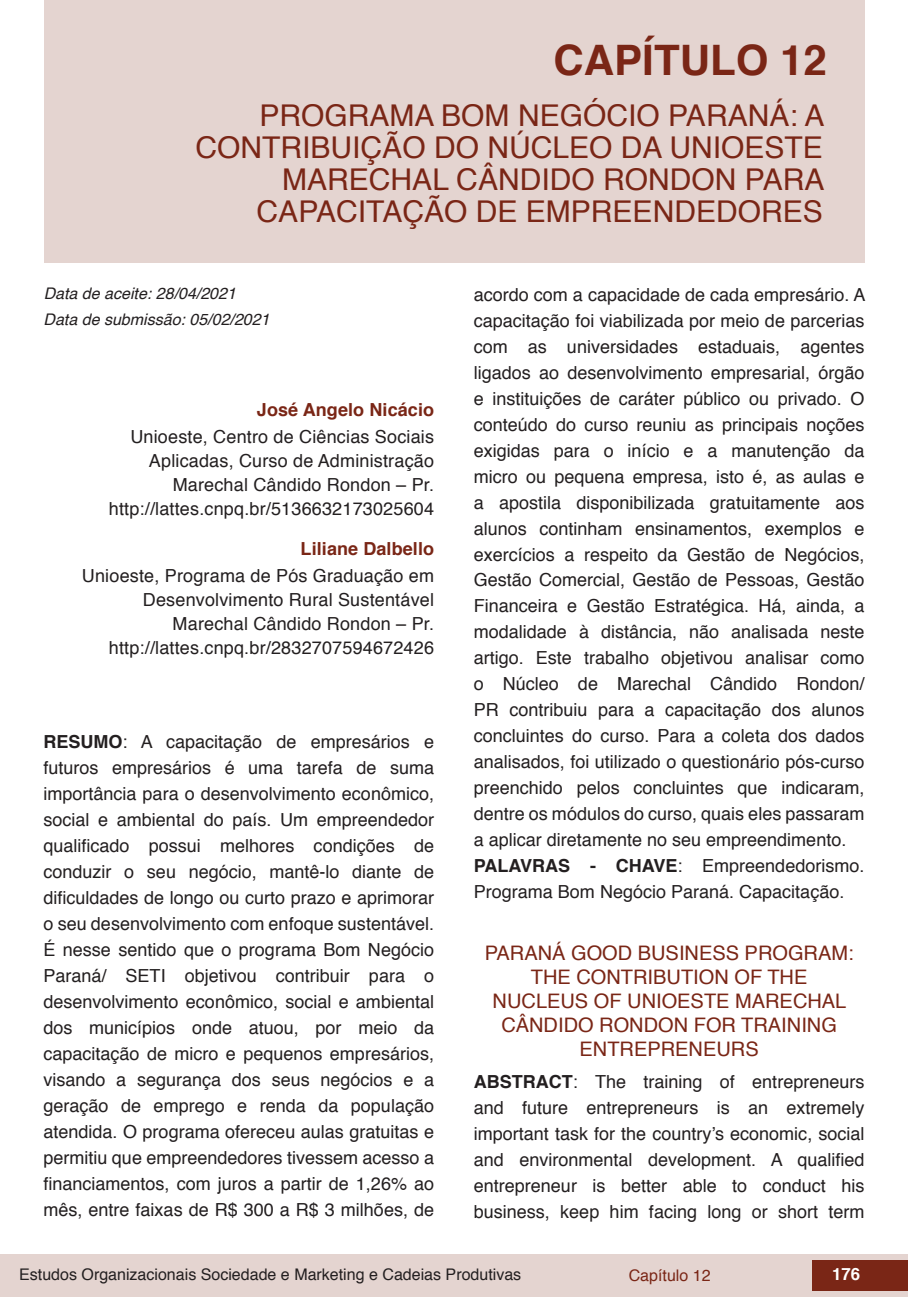
<style>
.page{position:relative;width:908px;height:1304px;background:#fff}
.page>*{position:absolute;margin:0;border:0;box-sizing:border-box;transform-origin:0 0}
.t1{font:700 42px "Helvetica";color:#7a2616}
.t2{font:30px/32px "Helvetica";color:#7a2616;text-align:right}
.t3{font:20px/24px "Helvetica";color:#7a2616;text-align:center}
.t4{font:18px/26px "Helvetica";color:#231f20;text-align:right}
.t5{font:700 18px "Helvetica";letter-spacing:.005em;color:#7a2616}
.t6{font:700 16.8px "Helvetica";color:#fff}
.t7{font:16px "Helvetica";color:#231f20}
.t8{font:italic 16px "Helvetica";color:#231f20}
.t9{font:16px "Helvetica";color:#7a2616}
.s1{font-weight:700}
</style>
<div class="page">
<div style="left:0;top:1254px;width:906px;height:43px;background:#e4d4d0"></div>
<div style="left:812px;top:1261px;width:95px;height:30px;background:#7a2616"></div>
<div style="left:44px;top:0;width:819px;height:263px;background:#e4d4d0"></div>
<h1 class="t1" style="left:553px;top:26px;width:275px">CAPÍTULO 12</h1>
<h2 class="t2" style="left:195px;top:101px;width:630px">PROGRAMA BOM NEGÓCIO PARANÁ: A<br>CONTRIBUIÇÃO DO NÚCLEO DA UNIOESTE<br>MARECHAL CÂNDIDO RONDON PARA<br>CAPACITAÇÃO DE EMPREENDEDORES</h2>
<p class="t8" style="left:44px;top:280px;width:194px">Data de aceite: 28/04/2021</p>
<p class="t8" style="left:43px;top:307px;width:227px">Data de submissão: 05/02/2021</p>
<p class="t5" style="left:257px;top:395px;width:179px">José Angelo Nicácio</p>
<p class="t4" style="left:109px;top:426px;width:326px;line-height:24px">Unioeste, Centro de Ciências Sociais Aplicadas, Curso de Administração Marechal Cândido Rondon – Pr. http://lattes.cnpq.br/5136632173025604</p>
<p class="t5" style="left:300px;top:534px;width:135px">Liliane Dalbello</p>
<p class="t4" style="left:82px;top:564px;width:353px;line-height:24px">Unioeste, Programa de Pós Graduação em Desenvolvimento Rural Sustentável Marechal Cândido Rondon – Pr. http://lattes.cnpq.br/2832707594672426</p>
<p class="t4" style="left:43px;top:729px;width:392px;text-align:justify"><span class="s1">RESUMO</span>: A capacitação de empresários e futuros empresários é uma tarefa de suma importância para o desenvolvimento econômico, social e ambiental do país. Um empreendedor qualificado possui melhores condições de conduzir o seu negócio, mantê-lo diante de dificuldades de longo ou curto prazo e aprimorar o seu desenvolvimento com enfoque sustentável.<br>É nesse sentido que o programa Bom Negócio Paraná/ SETI objetivou contribuir para o desenvolvimento econômico, social e ambiental dos municípios onde atuou, por meio da capacitação de micro e pequenos empresários, visando a segurança dos seus negócios e a geração de emprego e renda da população atendida. O programa ofereceu aulas gratuitas e permitiu que empreendedores tivessem acesso a financiamentos, com juros a partir de 1,26% ao mês, entre faixas de R$ 300 a R$ 3 milhões, de</p>
<p class="t4" style="left:473px;top:282px;width:393px;text-align:left">acordo com a capacidade de cada empresário. A capacitação foi viabilizada por meio de parcerias com as universidades estaduais, agentes ligados ao desenvolvimento empresarial, órgão e instituições de caráter público ou privado. O conteúdo do curso reuniu as principais noções exigidas para o início e a manutenção da micro ou pequena empresa, isto é, as aulas e a apostila disponibilizada gratuitamente aos alunos continham ensinamentos, exemplos e exercícios a respeito da Gestão de Negócios, Gestão Comercial, Gestão de Pessoas, Gestão Financeira e Gestão Estratégica. Há, ainda, a modalidade à distância, não analisada neste artigo. Este trabalho objetivou analisar como o Núcleo de Marechal Cândido Rondon/ PR contribuiu para a capacitação dos alunos concluintes do curso. Para a coleta dos dados analisados, foi utilizado o questionário pós-curso preenchido pelos concluintes que indicaram, dentre os módulos do curso, quais eles passaram a aplicar diretamente no seu empreendimento.<br><span class="s1">PALAVRAS - CHAVE</span>: Empreendedorismo.<br>Programa Bom Negócio Paraná. Capacitação.</p>
<p class="t3" style="left:484px;top:942px;width:370px">PARANÁ GOOD BUSINESS PROGRAM:<br>THE CONTRIBUTION OF THE<br>NUCLEUS OF UNIOESTE MARECHAL<br>CÂNDIDO RONDON FOR TRAINING<br>ENTREPRENEURS</p>
<p class="t4" style="left:473px;top:1069px;width:392px;text-align:justify"><span class="s1">ABSTRACT</span>: The training of entrepreneurs and future entrepreneurs is an extremely important task for the country’s economic, social and environmental development. A qualified entrepreneur is better able to conduct his business, keep him facing long or short term</p>
<p class="t7" style="left:19px;top:1262px;width:503px">Estudos Organizacionais Sociedade e Marketing e Cadeias Produtivas</p>
<p class="t9" style="left:628px;top:1263px;width:83px">Capítulo 12</p>
<p class="t6" style="left:831px;top:1261px;width:30px">176</p>
</div>
